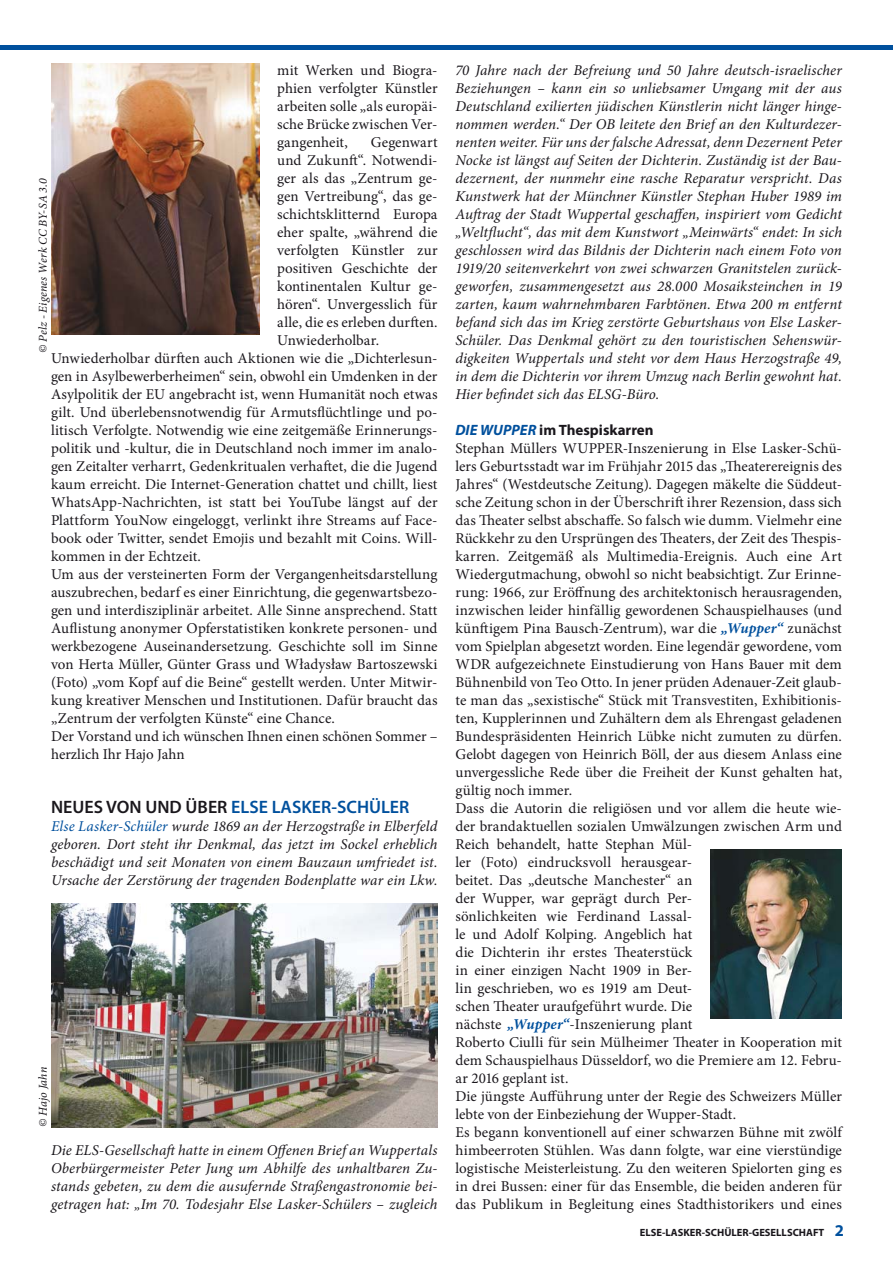
<style>
.page{position:relative;width:893px;height:1263px;background:#fff}
.page>*{position:absolute;margin:0;border:0;box-sizing:border-box;transform-origin:0 0}
.t1{font:600 18px "Myriad Pro";color:#00509d}
.t2{font:15px/18px "Minion Pro";color:#1a171c;text-align:justify}
.t3{font:italic 15px/18px "Minion Pro";letter-spacing:.005em;color:#1a171c;text-align:justify}
.t4{font:700 15px "Myriad Pro";color:#1a171c}
.t5{font:italic 12px "Minion Pro";letter-spacing:.015em;color:#1a171c}
.t6{font:700 10.5px "Myriad Pro";color:#1a171c}
.s1{color:#1a171c}
.s2{color:#00509d}
.s3{font-style:italic;color:#00509d}
.s4{font-weight:700;font-style:italic;color:#00509d}
.s5{font-size:16.5px;color:#00509d}
</style>
<div class="page">
<div style="left:0;top:45px;width:893px;height:5px;background:#00509d"></div>
<img style="left:51px;top:64px;width:208px;height:271px">
<img style="left:51px;top:903px;width:387px;height:224px">
<img style="left:710px;top:849px;width:132px;height:169px">
<p class="t2" style="left:277px;top:62px;width:162px">mit Werken und Biogra&shy;phien verfolgter Künstler arbeiten solle „als europäi&shy;sche Brücke zwischen Ver&shy;gangenheit,</p>
<p class="t2" style="left:371px;top:134px;width:68px">Gegenwart</p>
<p class="t2" style="left:277px;top:152px;width:162px">und Zukunft“. Notwendi-</p>
<p class="t2" style="left:277px;top:170px;width:162px">ger als das „Zentrum ge-</p>
<p class="t2" style="left:277px;top:188px;width:162px">gen Vertreibung“, das ge-</p>
<p class="t2" style="left:277px;top:206px;width:162px">schichtsklitternd Europa</p>
<p class="t2" style="left:277px;top:224px;width:162px">eher spalte, „während die</p>
<p class="t2" style="left:277px;top:242px;width:162px">verfolgten Künstler zur</p>
<p class="t2" style="left:277px;top:260px;width:162px">positiven Geschichte der</p>
<p class="t2" style="left:277px;top:278px;width:162px">kontinentalen Kultur ge-</p>
<p class="t2" style="left:277px;top:296px;width:162px">hören“. Unvergesslich für</p>
<p class="t2" style="left:277px;top:314px;width:162px">alle, die es erleben durften.</p>
<p class="t2" style="left:277px;top:332px;width:103px">Unwiederholbar.</p>
<p class="t2" style="left:51px;top:350px;width:388px">Unwiederholbar dürften auch Aktionen wie die „Dichterlesun-</p>
<p class="t2" style="left:51px;top:368px;width:388px">gen in Asylbewerberheimen“ sein, obwohl ein Umdenken in der</p>
<p class="t2" style="left:51px;top:386px;width:388px">Asylpolitik der EU angebracht ist, wenn Humanität noch etwas</p>
<p class="t2" style="left:51px;top:404px;width:388px">gilt. Und überlebensnotwendig für Armutsflüchtlinge und po-</p>
<p class="t2" style="left:51px;top:422px;width:388px">litisch Verfolgte. Notwendig wie eine zeitgemäße Erinnerungs-</p>
<p class="t2" style="left:51px;top:440px;width:388px">politik und -kultur, die in Deutschland noch immer im analo-</p>
<p class="t2" style="left:51px;top:458px;width:388px">gen Zeitalter verharrt, Gedenkritualen verhaftet, die die Jugend</p>
<p class="t2" style="left:51px;top:476px;width:388px">kaum erreicht. Die Internet-Generation chattet und chillt, liest</p>
<p class="t2" style="left:51px;top:494px;width:388px">WhatsApp-Nachrichten, ist statt bei YouTube längst auf der</p>
<p class="t2" style="left:51px;top:512px;width:388px">Plattform YouNow eingeloggt, verlinkt ihre Streams auf Face-</p>
<p class="t2" style="left:51px;top:530px;width:388px">book oder Twitter, sendet Emojis und bezahlt mit Coins. Will-</p>
<p class="t2" style="left:51px;top:548px;width:151px">kommen in der Echtzeit.</p>
<p class="t2" style="left:51px;top:566px;width:388px">Um aus der versteinerten Form der Vergangenheitsdarstellung</p>
<p class="t2" style="left:51px;top:584px;width:388px">auszubrechen, bedarf es einer Einrichtung, die gegenwartsbezo-</p>
<p class="t2" style="left:51px;top:602px;width:388px">gen und interdisziplinär arbeitet. Alle Sinne ansprechend. Statt</p>
<p class="t2" style="left:51px;top:620px;width:388px">Auflistung anonymer Opferstatistiken konkrete personen- und</p>
<p class="t2" style="left:51px;top:638px;width:388px">werkbezogene Auseinandersetzung. Geschichte soll im Sinne</p>
<p class="t2" style="left:51px;top:656px;width:388px">von Herta Müller, Günter Grass und Władysław Bartoszewski</p>
<p class="t2" style="left:51px;top:674px;width:388px">(Foto) „vom Kopf auf die Beine“ gestellt werden. Unter Mitwir-</p>
<p class="t2" style="left:51px;top:692px;width:388px">kung kreativer Menschen und Institutionen. Dafür braucht das</p>
<p class="t2" style="left:51px;top:710px;width:285px">„Zentrum der verfolgten Künste“ eine Chance.</p>
<p class="t2" style="left:51px;top:728px;width:388px">Der Vorstand und ich wünschen Ihnen einen schönen Sommer –</p>
<p class="t2" style="left:51px;top:746px;width:135px">herzlich Ihr Hajo Jahn</p>
<p class="t1" style="left:51px;top:800px;width:360px"><span class="s1">NEUES VON UND ÜBER</span> ELSE LASKER-SCHÜLER</p>
<p class="t3" style="left:51px;top:818px;width:388px"><span class="s2">Else Lasker-Schüler</span> wurde 1869 an der Herzogstraße in Elberfeld geboren. Dort steht ihr Denkmal, das jetzt im Sockel erheblich beschädigt und seit Monaten von einem Bauzaun umfriedet ist.<br>Ursache der Zerstörung der tragenden Bodenplatte war ein Lkw.</p>
<p class="t5" style="left:38px;top:353px;width:176px;rotate:-90deg">© Pelz - Eigenes Werk CC BY-SA 3.0</p>
<p class="t5" style="left:38px;top:1127px;width:62px;rotate:-90deg">© Hajo Jahn</p>
<p class="t3" style="left:51px;top:1142px;width:388px">Die ELS-Gesellschafthatte in einem Offenen Brief an Wuppertals Oberbürgermeister Peter Jung um Abhilfe des unhaltbaren Zu&shy;stands gebeten, zu dem die ausufernde Straßengastronomie bei&shy;getragen hat: „Im 70. Todesjahr Else Lasker-Schülers – zugleich</p>
<p class="t3" style="left:455px;top:62px;width:388px">70 Jahre nach der Befreiung und 50 Jahre deutsch-israelischer Beziehungen – kann ein so unliebsamer Umgang mit der aus Deutschland exilierten jüdischen Künstlerin nicht länger hinge&shy;nommen werden.“ Der OB leitete den Brief an den Kulturdezer&shy;nenten weiter. Für uns der falsche Adressat, denn Dezernent Peter Nocke ist längst auf Seiten der Dichterin. Zuständig ist der Bau&shy;dezernent, der nunmehr eine rasche Reparatur verspricht. Das Kunstwerk hat der Münchner Künstler Stephan Huber 1989 im Auftrag der Stadt Wuppertal geschaffen, inspiriert vom Gedicht „Weltflucht“, das mit dem Kunstwort „Meinwärts“ endet: In sich geschlossen wird das Bildnis der Dichterin nach einem Foto von 1919/20 seitenverkehrt von zwei schwarzen Granit stelen zurück&shy;geworfen, zusammengesetzt aus 28.000 Mosaiksteinchen in 19 zarten, kaum wahrnehmbaren Farbtönen. Etwa 200 m entfernt befand sich das im Krieg zerstörte Geburtshaus von Else Lasker-Schüler. Das Denkmal gehört zu den touristischen Sehenswür&shy;digkeiten Wuppertals und steht vor dem Haus Herzog straße 49, in dem die Dichterin vor ihrem Umzug nach Berlin gewohnt hat.<br>Hier befindet sich das ELSG-Büro.</p>
<p class="t4" style="left:455px;top:424px;width:200px"><span class="s3">DIE WUPPER</span> im Thespiskarren</p>
<p class="t2" style="left:455px;top:440px;width:388px;text-align:left">Stephan Müllers WUPPER-Inszenierung in Else Lasker-Schü&shy;lers Geburtsstadt war im Frühjahr 2015 das „Theaterereignis des Jahres“ (Westdeutsche Zeitung). Dagegen mäkelte die Süddeut&shy;sche Zeitung schon in der Überschrift ihrer Rezension, dass sich das Theater selbst abschaffe. So falsch wie dumm. Vielmehr eine Rückkehr zu den Ursprüngen des Theaters, der Zeit des Thespis&shy;karren. Zeitgemäß als Multimedia-Ereignis. Auch eine Art Wiedergutmachung, obwohl so nicht beabsichtigt. Zur Erinne&shy;rung: 1966, zur Eröffnung des architektonisch herausragenden, inzwischen leider hinfällig gewordenen Schauspielhauses (und künftigem Pina Bausch-Zentrum), war die <span class="s4">„Wupper“</span> zunächst vom Spielplan abgesetzt worden. Eine legendär gewordene, vom WDR aufgezeichnete Einstudierung von Hans Bauer mit dem Bühnenbild von Teo Otto. In jener prüden Adenauer-Zeit glaub&shy;te man das „sexistische“ Stück mit Transvestiten, Exhibitionis&shy;ten, Kupplerinnen und Zuhältern dem als Ehrengast geladenen Bundespräsidenten Heinrich Lübke nicht zumuten zu dürfen.<br>Gelobt dagegen von Heinrich Böll, der aus diesem Anlass eine unvergessliche Rede über die Freiheit der Kunst gehalten hat, gültig noch immer.<br>Dass die Autorin die religiösen und vor allem die heute wie&shy;der brandaktuellen sozialen Umwälzungen zwischen Arm und Reich behandelt, hatte Stephan Mül-<br>ler (Foto) eindrucksvoll herausgear-<br>beitet. Das „deutsche Manchester“ an<br>der Wupper, war geprägt durch Per-<br>sönlichkeiten wie Ferdinand Lassal-<br>le und Adolf Kolping. Angeblich hat<br>die Dichterin ihr erstes Theaterstück<br>in einer einzigen Nacht 1909 in Ber-<br>lin geschrieben, wo es 1919 am Deut-<br>schen Theater uraufgeführt wurde. Die<br>nächste <span class="s4">„Wupper“</span>-Inszenierung plant<br>Roberto Ciulli für sein Mülheimer Theater in Kooperation mit dem Schauspielhaus Düsseldorf, wo die Premiere am 12. Febru&shy;ar 2016 geplant ist.<br>Die jüngste Aufführung unter der Regie des Schweizers Müller lebte von der Einbeziehung der Wupper-Stadt.<br>Es begann konventionell auf einer schwarzen Bühne mit zwölf himbeerroten Stühlen. Was dann folgte, war eine vierstündige logistische Meisterleistung. Zu den weiteren Spielorten ging es in drei Bussen: einer für das Ensemble, die beiden anderen für das Publikum in Begleitung eines Stadthistorikers und eines</p>
<p class="t6" style="left:640px;top:1229px;width:206px">ELSE-LASKER-SCHÜLER-GESELLSCHAFT <span class="s5">2</span></p>
</div>
